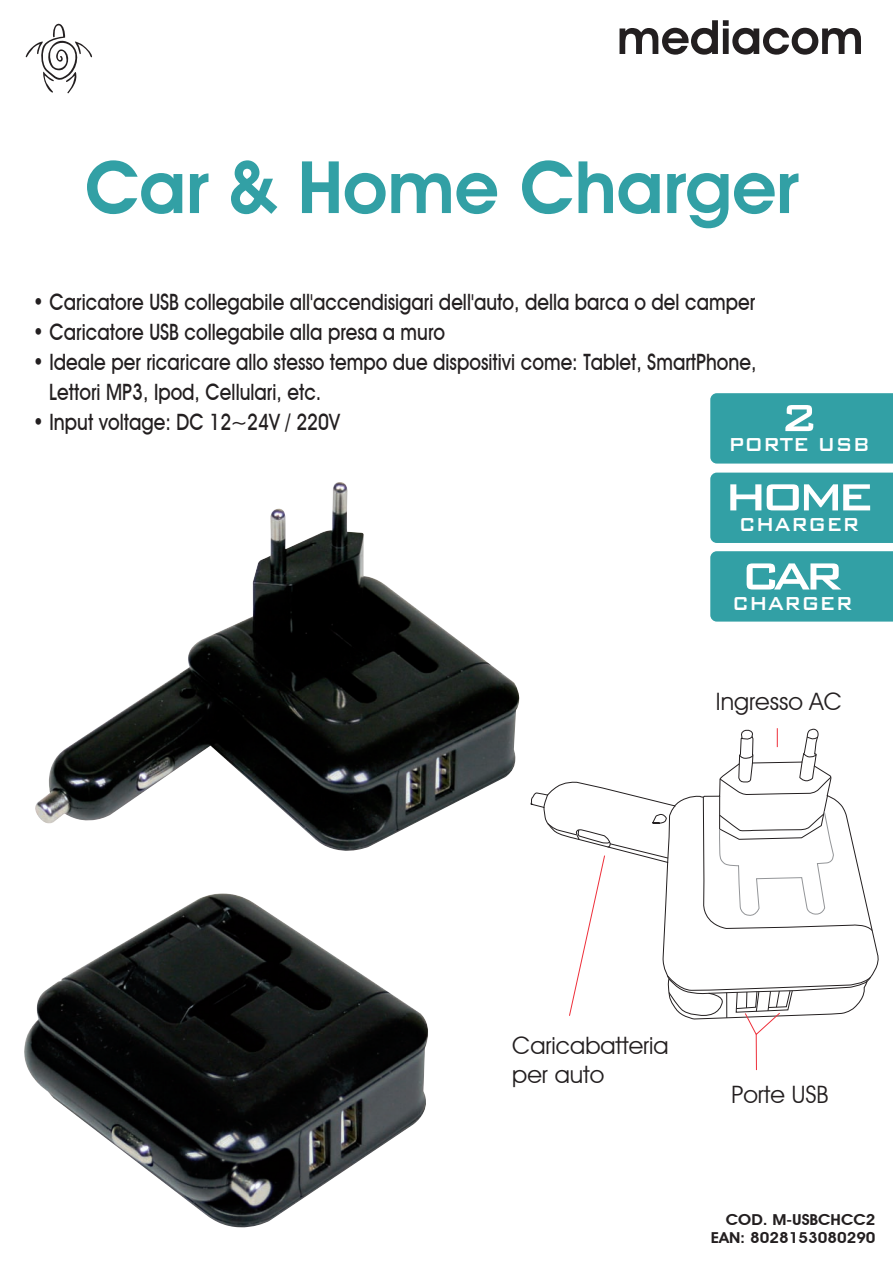
<style>
.page{position:relative;width:893px;height:1263px;background:#fff}
.page>*{position:absolute;margin:0;border:0;box-sizing:border-box;transform-origin:0 0}
.t1{font:600 72.6px "Avant Garde IT Cby BT";color:#32a0a5}
.t2{font:500 50.55px "Bank Gothic BT";letter-spacing:-.15em;color:#fff}
.t3{font:500 25.05px "Bank Gothic BT";color:#fff;scale:.85 1}
.t4{font:24px/28.8px "Avant Garde IT Cby BT";color:#231f20}
.t5{font:500 22.5px/30.2px "Avant Garde IT Cby BT";color:#231f20;scale:.85 1}
.t6{font:600 15.15px/18.1px "Avant Garde IT Cby BT";color:#231f20;text-align:right;scale:1.1 1}
</style>
<div class="page">
<div style="left:710px;top:473px;width:183px;height:70px;background:#32a0a5"></div>
<div style="left:710px;top:551px;width:183px;height:71px;background:#32a0a5"></div>
<div style="left:710px;top:393px;width:183px;height:71px;background:#32a0a5"></div>
<svg style="left:742px;top:736px;width:11px;height:5px"></svg>
<svg style="left:807px;top:736px;width:11px;height:5px"></svg>
<svg style="left:777px;top:728px;width:1px;height:19px"></svg>
<svg style="left:544px;top:753px;width:329px;height:282px"></svg>
<hr style="left:756px;top:1034px;width:1px;height:36px;background:#ee2f3a">
<img style="left:35px;top:482px;width:485px;height:369px">
<img style="left:24px;top:893px;width:404px;height:335px">
<svg style="left:619px;top:20px;width:242px;height:35px"></svg>
<svg style="left:26px;top:23px;width:66px;height:70px"></svg>
<h1 class="t1" style="left:85px;top:144px;width:715px">Car &amp; Home Charger</h1>
<p class="t5" style="left:33px;top:287px;width:851px">• Caricatore USB collegabile all'accendisigari dell'auto, della barca o del camper</p>
<p class="t5" style="left:33px;top:317px;width:487px">• Caricatore USB collegabile alla presa a muro</p>
<p class="t5" style="left:49px;top:347px;width:834px;text-indent:-16px">• Ideale per ricaricare allo stesso tempo due dispositivi come: Tablet, SmartPhone,<br>Lettori MP3, Ipod, Cellulari, etc.</p>
<p class="t5" style="left:33px;top:407px;width:363px">• Input voltage: DC 12~24V / 220V</p>
<h2 class="t2" style="left:780px;top:391px;width:41px">2</h2>
<p class="t3" style="left:729px;top:431px;width:168px">PORTE USB</p>
<h2 class="t2" style="left:724px;top:470px;width:153px">HOME</h2>
<p class="t3" style="left:739px;top:511px;width:144px">CHARGER</p>
<h2 class="t2" style="left:740px;top:549px;width:105px">CAR</h2>
<p class="t3" style="left:732px;top:590px;width:144px">CHARGER</p>
<p class="t4" style="left:716px;top:687px;width:128px">Ingresso AC</p>
<p class="t4" style="left:512px;top:1031px;width:158px">Caricabatteria per auto</p>
<p class="t4" style="left:731px;top:1080px;width:99px">Porte USB</p>
<p class="t6" style="left:711px;top:1211px;width:151px">COD. M-USBCHCC2<br>EAN: 8028153080290</p>
</div>
